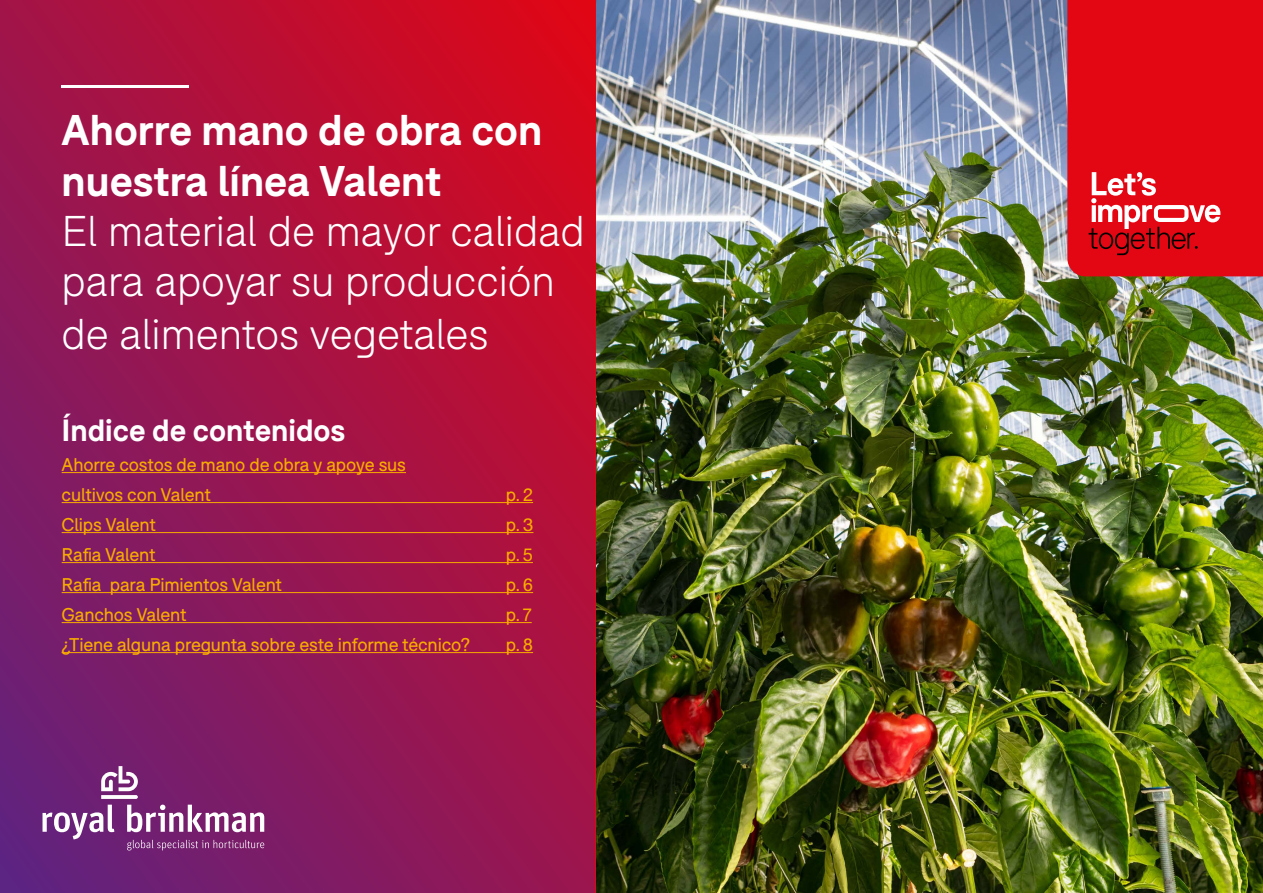
<style>
.page{position:relative;width:1263px;height:893px;background:#fff}
.page>*{position:absolute;margin:0;border:0;box-sizing:border-box;transform-origin:0 0}
.t1{font:300 42px/51.3px "F37 Bolton";color:#fff}
.t2{font:700 42px/50.4px "F37 Bolton";color:#fff}
.t3{font:700 30px "F37 Bolton";color:#fff}
.t4{font:18px/30px "F37 Bolton";letter-spacing:-.01em;color:#f8ac00}
</style>
<div class="page">
<img style="left:269px;top:0;width:994px;height:893px">
<svg style="left:0;top:0;width:595px;height:892px;background:#9f144a"></svg>
<svg style="left:43px;top:805px;width:71px;height:34px"></svg>
<svg style="left:127px;top:805px;width:137px;height:27px"></svg>
<svg style="left:127px;top:840px;width:137px;height:10px"></svg>
<svg style="left:101px;top:766px;width:37px;height:33px"></svg>
<hr style="left:62px;top:85px;width:127px;height:3px;background:#fff">
<div style="left:1067px;top:0;width:196px;height:276px;background:#e30613"></div>
<svg style="left:1089px;top:172px;width:131px;height:83px;background:#db313b"></svg>
<hr style="left:62px;top:472px;width:344px;height:1px;background:#f8ac00">
<hr style="left:62px;top:502px;width:471px;height:1px;background:#f8ac00">
<hr style="left:62px;top:532px;width:471px;height:1px;background:#f8ac00">
<hr style="left:62px;top:562px;width:471px;height:1px;background:#f8ac00">
<hr style="left:62px;top:592px;width:471px;height:1px;background:#f8ac00">
<hr style="left:62px;top:622px;width:470px;height:1px;background:#f8ac00">
<hr style="left:62px;top:652px;width:471px;height:1px;background:#f8ac00">
<h1 class="t2" style="left:62px;top:106px;width:482px">Ahorre mano de obra con nuestra línea Valent</h1>
<h1 class="t1" style="left:62px;top:206px;width:525px">El material de mayor calidad para apoyar su producción de alimentos vegetales</h1>
<h2 class="t3" style="left:62px;top:412px;width:285px">Índice de contenidos</h2>
<p class="t4" style="left:62px;top:449px;width:346px">Ahorre costos de mano de obra y apoye sus cultivos con Valent</p>
<p class="t4" style="left:506px;top:479px;width:29px">p. 2</p>
<p class="t4" style="left:62px;top:509px;width:96px">Clips Valent</p>
<p class="t4" style="left:506px;top:509px;width:29px">p. 3</p>
<p class="t4" style="left:62px;top:540px;width:95px">Rafia Valent</p>
<p class="t4" style="left:506px;top:540px;width:29px">p. 5</p>
<p class="t4" style="left:62px;top:570px;width:222px">Rafia para Pimientos Valent</p>
<p class="t4" style="left:506px;top:570px;width:29px">p. 6</p>
<p class="t4" style="left:62px;top:600px;width:127px">Ganchos Valent</p>
<p class="t4" style="left:506px;top:600px;width:28px">p. 7</p>
<p class="t4" style="left:62px;top:630px;width:410px">¿Tiene alguna pregunta sobre este informe técnico?</p>
<p class="t4" style="left:506px;top:630px;width:29px">p. 8</p>
</div>
